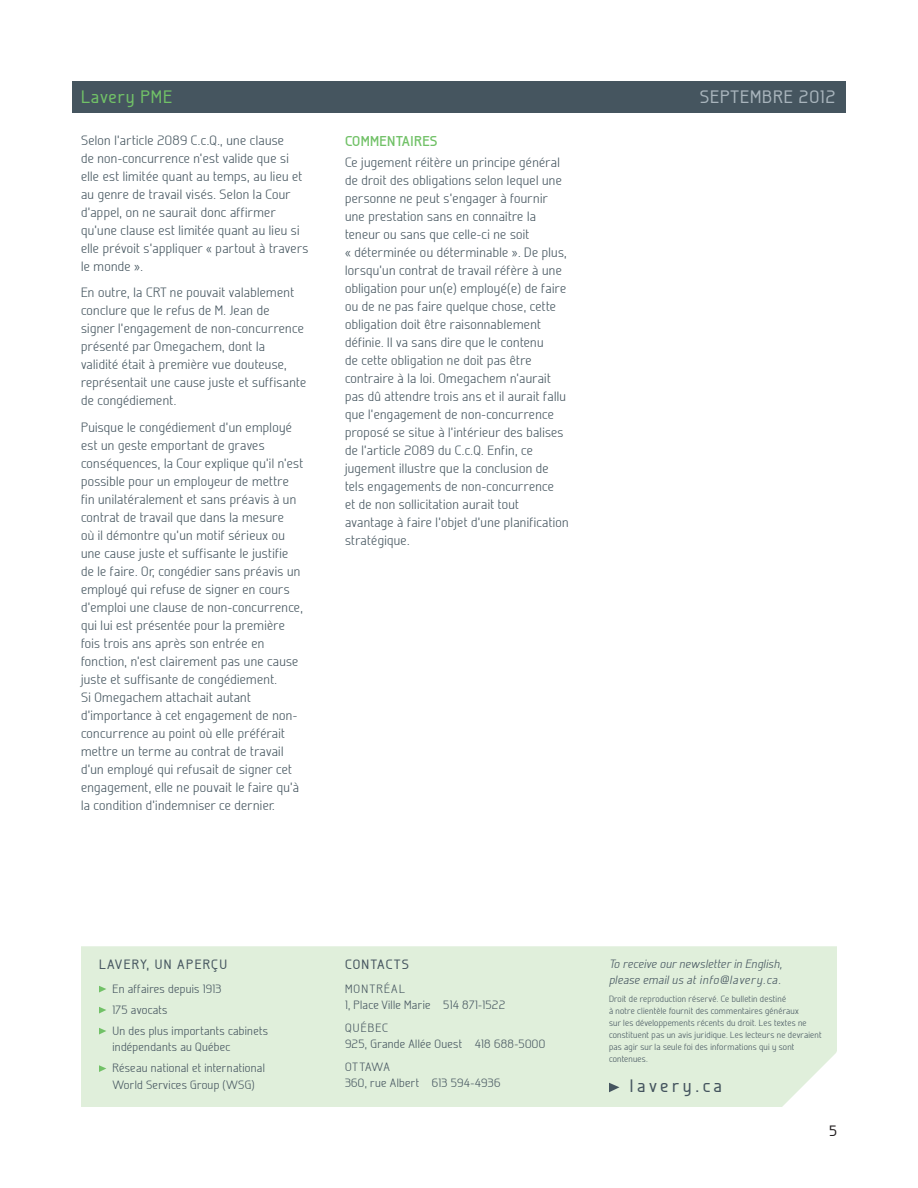
<style>
.page{position:relative;width:918px;height:1188px;background:#fff}
.page>*{position:absolute;margin:0;border:0;box-sizing:border-box;transform-origin:0 0}
.t1{font:500 18px "Galette";letter-spacing:.05em;color:#a8b4bc}
.t2{font:500 18px "Galette";letter-spacing:.05em;color:#71c167}
.t3{font:500 18px "Galette";letter-spacing:.2em;color:#45555f}
.t4{font:500 15px "Galette";color:#231f20}
.Titre_2{font:700 14.25px "Galette";letter-spacing:.025em;color:#71c167}
.Texte{font:300 13.5px/18px "Galette";letter-spacing:.025em;color:#45555f}
.t5{font:500 13.5px "Galette";letter-spacing:.1em;color:#45555f}
.t6{font:500 13.5px "Galette";letter-spacing:.07em;color:#45555f}
.t7{font:300 12px/16.5px "Galette";letter-spacing:.025em;color:#45555f}
.t8{font:italic 300 12px/16.5px "Galette";letter-spacing:.025em;color:#45555f}
.t9{font:300 12px "Galette";letter-spacing:.1em;color:#45555f}
.t10{font:300 9px/12px "Galette";letter-spacing:.025em;color:#45555f}
</style>
<div class="page">
<div style="left:72px;top:81px;width:774px;height:31px;background:#45555f"></div>
<div style="left:81px;top:946px;width:756px;height:161px;background:#e0efdb"></div>
<svg style="left:609px;top:1083px;width:11px;height:9px"></svg>
<svg style="left:99px;top:986px;width:7px;height:7px"></svg>
<svg style="left:99px;top:1007px;width:7px;height:7px"></svg>
<svg style="left:99px;top:1028px;width:7px;height:7px"></svg>
<svg style="left:99px;top:1065px;width:7px;height:7px"></svg>
<p class="t2" style="left:81px;top:86px;width:93px">Lavery PME</p>
<p class="t1" style="left:700px;top:86px;width:137px">SEPTEMBRE 2012</p>
<p class="Texte" style="left:81px;top:131px;width:229px">Selon l’article 2089 C.c.Q., une clause<br>de non-concurrence n’est valide que si elle est limitée quant au temps, au lieu et au genre de travail visés. Selon la Cour d’appel, on ne saurait donc affirmer qu’une clause est limitée quant au lieu si elle prévoit s’appliquer « partout à travers le monde ».</p>
<p class="Texte" style="left:81px;top:284px;width:227px">En outre, la CRT ne pouvait valablement conclure que le refus de M. Jean de signer l’engagement de non-concurrence présenté par Omegachem, dont la<br>validité était à première vue douteuse, représentait une cause juste et suffisante de congédiement.</p>
<p class="Texte" style="left:81px;top:418px;width:224px">Puisque le congédiement d’un employé est un geste emportant de graves conséquences, la Cour explique qu’il n’est possible pour un employeur de mettre fin unilatéralement et sans préavis à un contrat de travail que dans la mesure<br>où il démontre qu’un motif sérieux ou une cause juste et suffisante le justifie de le faire. Or, congédier sans préavis un employé qui refuse de signer en cours d’emploi une clause de non-concurrence, qui lui est présentée pour la première fois trois ans après son entrée en fonction, n’est clairement pas une cause juste et suffisante de congédiement.<br>Si Omegachem attachait autant d’importance à cet engagement de non&shy;concurrence au point où elle préférait mettre un terme au contrat de travail d’un employé qui refusait de signer cet engagement, elle ne pouvait le faire qu’à la condition d’indemniser ce dernier.</p>
<p class="Titre_2" style="left:345px;top:132px;width:94px">COMMENTAIRES</p>
<p class="Texte" style="left:345px;top:153px;width:225px">Ce jugement réitère un principe général de droit des obligations selon lequel une personne ne peut s’engager à fournir une prestation sans en connaître la teneur ou sans que celle-ci ne soit<br>« déterminée ou déterminable ». De plus, lorsqu’un contrat de travail réfère à une obligation pour un(e) employé(e) de faire ou de ne pas faire quelque chose, cette obligation doit être raisonnablement définie. Il va sans dire que le contenu<br>de cette obligation ne doit pas être contraire à la loi. Omegachem n’aurait pas dû attendre trois ans et il aurait fallu que l’engagement de non-concurrence proposé se situe à l’intérieur des balises de l’article 2089 du C.c.Q. Enfin, ce jugement illustre que la conclusion de tels engagements de non-concurrence<br>et de non sollicitation aurait tout avantage à faire l’objet d’une planification stratégique.</p>
<p class="t5" style="left:99px;top:956px;width:130px">LAVERY, UN APERÇU</p>
<p class="t7" style="left:112px;top:980px;width:110px">En affaires depuis 1913</p>
<p class="t7" style="left:112px;top:1001px;width:56px">175 avocats</p>
<p class="t7" style="left:112px;top:1022px;width:157px">Un des plus importants cabinets indépendants au Québec</p>
<p class="t7" style="left:112px;top:1059px;width:154px">Réseau national et international<br>World Services Group (WSG)</p>
<p class="t6" style="left:345px;top:956px;width:65px">CONTACTS</p>
<p class="t9" style="left:345px;top:981px;width:61px">MONTRÉAL</p>
<p class="t7" style="left:345px;top:996px;width:162px">1, Place Ville Marie 514 871-1522</p>
<p class="t7" style="left:345px;top:1019px;width:45px">QUÉBEC</p>
<p class="t7" style="left:345px;top:1035px;width:202px">925, Grande Allée Ouest 418 688-5000</p>
<p class="t7" style="left:345px;top:1058px;width:46px">OTTAWA</p>
<p class="t7" style="left:345px;top:1074px;width:157px">360, rue Albert 613 594-4936</p>
<p class="t8" style="left:609px;top:955px;width:175px">To receive our newsletter in English, please email us at info@lavery.ca.</p>
<p class="t10" style="left:609px;top:993px;width:214px">Droit de reproduction réservé. Ce bulletin destiné<br>à notre clientèle fournit des commentaires généraux<br>sur les développements récents du droit. Les textes ne constituent pas un avis juridique. Les lecteurs ne devraient pas agir sur la seule foi des informations qui y sont contenues.</p>
<p class="t3" style="left:630px;top:1075px;width:94px">lavery.ca</p>
<p class="t4" style="left:829px;top:1122px;width:9px">5</p>
</div>
